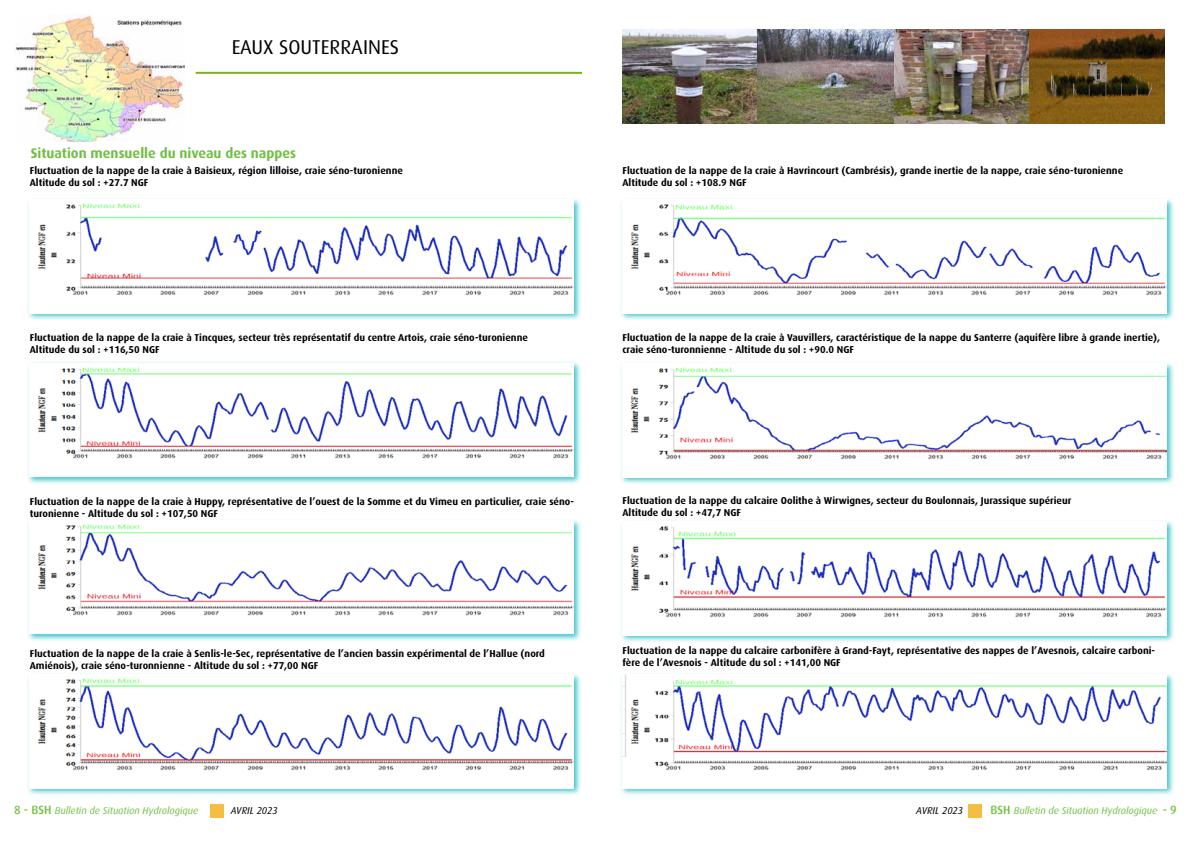
<style>
.page{position:relative;width:1191px;height:842px;background:#fff}
.page>*{position:absolute;margin:0;border:0;box-sizing:border-box;transform-origin:0 0}
.t1{font:20px "Dax OT";color:#000}
.t2{font:700 14px "Dax OT";color:#72bf44}
.t3{font:700 10px/12px "Dax OT";color:#000}
.t4{font:italic 10px "Dax OT";color:#72bf44}
.t5{font:italic 10px "Dax OT";color:#000}
.s1{font-weight:500;font-style:normal;font-size:12px}
</style>
<div class="page">
<div style="left:211px;top:805px;width:13px;height:13px;background:#f3be41"></div>
<div style="left:968px;top:805px;width:13px;height:13px;background:#f3be41"></div>
<hr style="left:196px;top:72px;width:385px;height:2px;background:#7ab51f">
<img style="left:15px;top:14px;width:169px;height:128px">
<img style="left:622px;top:30px;width:542px;height:93px">
<div style="left:620px;top:672px;width:555px;height:124px;background:#00b3bd;opacity:.75"></div>
<img style="left:622px;top:675px;width:544px;height:113px">
<div style="left:27px;top:197px;width:555px;height:124px;background:#00b3bd;opacity:.75"></div>
<img style="left:29px;top:200px;width:545px;height:113px">
<div style="left:27px;top:518px;width:555px;height:124px;background:#00b3bd;opacity:.75"></div>
<img style="left:29px;top:520px;width:545px;height:114px">
<div style="left:27px;top:672px;width:555px;height:124px;background:#00b3bd;opacity:.75"></div>
<img style="left:29px;top:675px;width:545px;height:113px">
<div style="left:27px;top:361px;width:555px;height:124px;background:#00b3bd;opacity:.75"></div>
<img style="left:29px;top:363px;width:545px;height:114px">
<div style="left:620px;top:519px;width:555px;height:124px;background:#00b3bd;opacity:.75"></div>
<img style="left:622px;top:522px;width:544px;height:113px">
<div style="left:620px;top:197px;width:555px;height:124px;background:#00b3bd;opacity:.75"></div>
<img style="left:622px;top:200px;width:544px;height:113px">
<div style="left:620px;top:361px;width:555px;height:124px;background:#00b3bd;opacity:.75"></div>
<img style="left:622px;top:364px;width:544px;height:113px">
<h1 class="t1" style="left:232px;top:36px;width:169px">EAUX SOUTERRAINES</h1>
<h2 class="t2" style="left:31px;top:145px;width:267px">Situation mensuelle du niveau des nappes</h2>
<p class="t3" style="left:30px;top:164px;width:375px">Fluctuation de la nappe de la craie à Baisieux, région lilloise, craie séno-turonienne<br>Altitude du sol : +27.7 NGF</p>
<p class="t3" style="left:622px;top:164px;width:502px">Fluctuation de la nappe de la craie à Havrincourt (Cambrésis), grande inertie de la nappe, craie séno-turonienne<br>Altitude du sol : +108.9 NGF</p>
<p class="t3" style="left:30px;top:331px;width:500px">Fluctuation de la nappe de la craie à Tincques, secteur très représentatif du centre Artois, craie séno-turonienne<br>Altitude du sol : +116,50 NGF</p>
<p class="t3" style="left:622px;top:331px;width:539px">Fluctuation de la nappe de la craie à Vauvillers, caractéristique de la nappe du Santerre (aquifère libre à grande inertie), craie séno-turonnienne - Altitude du sol : +90.0 NGF</p>
<p class="t3" style="left:30px;top:496px;width:546px">Fluctuation de la nappe de la craie à Huppy, représentative de l’ouest de la Somme et du Vimeu en particulier, craie séno&shy;turonienne - Altitude du sol : +107,50 NGF</p>
<p class="t3" style="left:622px;top:494px;width:450px">Fluctuation de la nappe du calcaire Oolithe à Wirwignes, secteur du Boulonnais, Jurassique supérieur<br>Altitude du sol : +47,7 NGF</p>
<p class="t3" style="left:30px;top:648px;width:517px">Fluctuation de la nappe de la craie à Senlis-le-Sec, représentative de l’ancien bassin expérimental de l’Hallue (nord<br>Amiénois), craie séno-turonnienne - Altitude du sol : +77,00 NGF</p>
<p class="t3" style="left:622px;top:645px;width:534px">Fluctuation de la nappe du calcaire carbonifère à Grand-Fayt, représentative des nappes de l’Avesnois, calcaire carboni&shy;fère de l’Avesnois - Altitude du sol : +141,00 NGF</p>
<p class="t4" style="left:14px;top:805px;width:186px"><span class="s1">8 - BSH</span> Bulletin de Situation Hydrologique</p>
<p class="t5" style="left:231px;top:805px;width:48px">AVRIL 2023</p>
<p class="t5" style="left:916px;top:805px;width:48px">AVRIL 2023</p>
<p class="t4" style="left:990px;top:805px;width:188px"><span class="s1">BSH</span> Bulletin de Situation Hydrologique <span class="s1">- 9</span></p>
</div>
